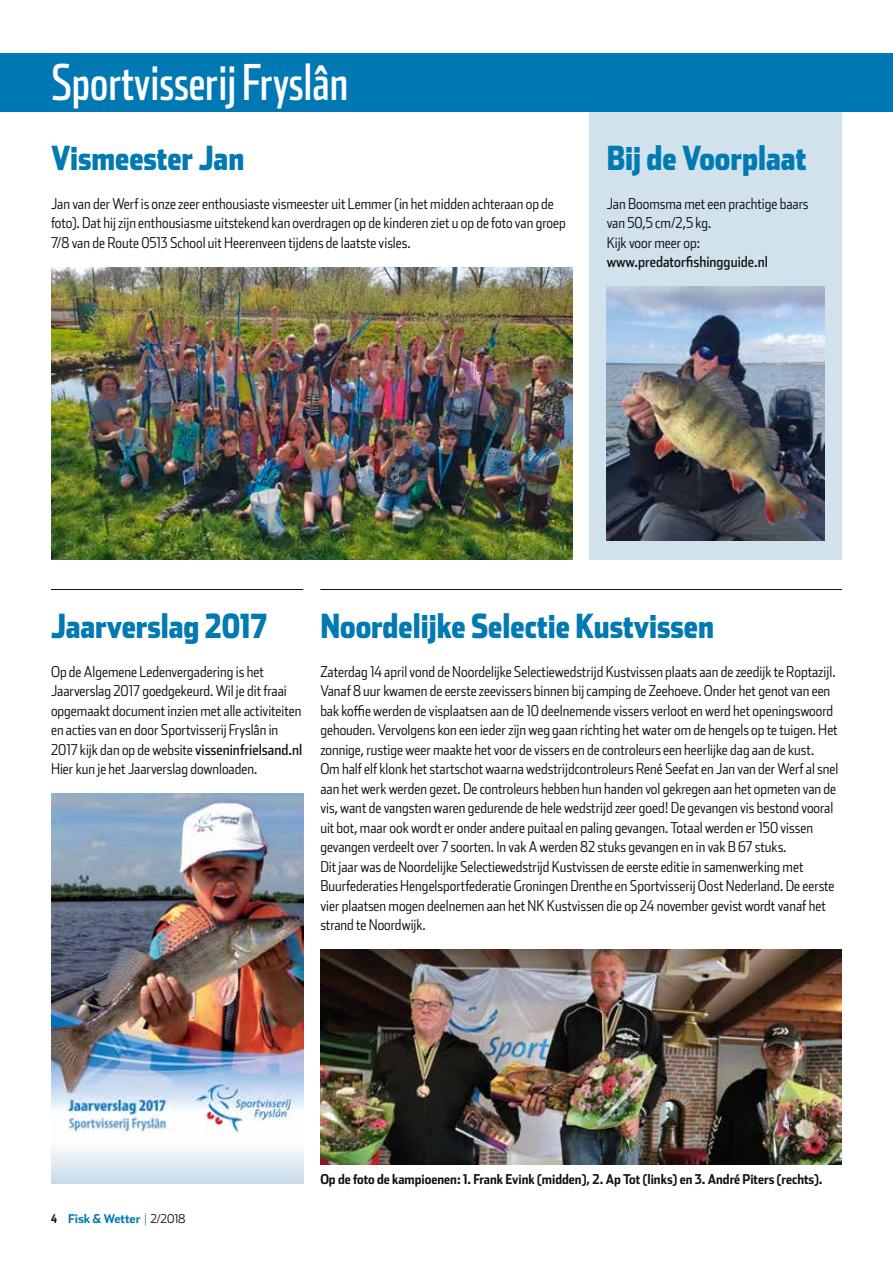
<style>
.page{position:relative;width:893px;height:1263px;background:#fff}
.page>*{position:absolute;margin:0;border:0;box-sizing:border-box;transform-origin:0 0}
.t1{font:49.5px "Stainless Comp";color:#fff}
.t2{font:900 33px "Stainless Cond";color:#007ab0;scale:.9 1}
.t3{font:300 15px/19.5px "Stainless Cond";color:#121212}
.t4{font:15px "Stainless Cond";color:#121212}
.t5{font:700 13.5px "Stainless Cond";color:#121212}
.t6{font:700 12px "Stainless";letter-spacing:-.005em;color:#0078b3}
.s1{font-weight:400}
.s2{font-family:"Stainless Comp";color:#121212}
.s3{font-weight:300}
.s4{font-weight:300;color:#121212}
</style>
<div class="page">
<div style="left:590px;top:92px;width:252px;height:468px;background:#d2e2ec"></div>
<div style="left:0;top:53px;width:893px;height:58px;background:#0078b3"></div>
<img style="left:51px;top:267px;width:522px;height:293px">
<img style="left:607px;top:287px;width:218px;height:253px">
<img style="left:320px;top:950px;width:522px;height:214px">
<hr style="left:320px;top:589px;width:522px;height:1px;background:#121212">
<svg style="left:51px;top:1134px;width:252px;height:50px"></svg>
<img style="left:51px;top:794px;width:252px;height:340px">
<hr style="left:51px;top:589px;width:252px;height:1px;background:#121212">
<h1 class="t1" style="left:51px;top:53px;width:299px">Sportvisserij Fryslân</h1>
<h2 class="t2" style="left:51px;top:137px;width:216px">Vismeester Jan</h2>
<p class="t3" style="left:51px;top:193px;width:516px">Jan van der Werf is onze zeer enthousiaste vismeester uit Lemmer (in het midden achteraan op de foto). Dat hij zijn enthousiasme uitstekend kan overdragen op de kinderen ziet u op de foto van groep<br>7/8 van de Route 0513 School uit Heerenveen tijdens de laatste visles.</p>
<h2 class="t2" style="left:607px;top:137px;width:223px">Bij de Voorplaat</h2>
<p class="t3" style="left:607px;top:193px;width:203px">Jan Boomsma met een prachtige baars van 50,5 cm/2,5 kg.<br>Kijk voor meer op:</p>
<p class="t4" style="left:607px;top:253px;width:163px">www.predatorfishingguide.nl</p>
<h2 class="t2" style="left:51px;top:605px;width:242px">Jaarverslag 2017</h2>
<p class="t3" style="left:51px;top:661px;width:253px">Op de Algemene Ledenvergadering is het Jaarverslag 2017 goedgekeurd. Wil je dit fraai opgemaakt document inzien met alle activiteiten en acties van en door Sportvisserij Fryslân in 2017 kijk dan op de website <span class="s1">visseninfrielsand.nl </span>Hier kun je het Jaarverslag downloaden.</p>
<h2 class="t2" style="left:320px;top:605px;width:439px">Noordelijke Selectie Kustvissen</h2>
<p class="t3" style="left:320px;top:661px;width:520px">Zaterdag 14 april vond de Noordelijke Selectiewedstrijd Kustvissen plaats aan de zeedijk te Roptazijl.<br>Vanaf 8 uur kwamen de eerste zeevissers binnen bij camping de Zeehoeve. Onder het genot van een bak koffie werden de visplaatsen aan de 10 deelnemende vissers verloot en werd het openingswoord gehouden. Vervolgens kon een ieder zijn weg gaan richting het water om de hengels op te tuigen. Het zonnige, rustige weer maakte het voor de vissers en de controleurs een heerlijke dag aan de kust.<br>Om half elf klonk het startschot waarna wedstrijdcontroleurs René Seefat en Jan van der Werf al snel aan het werk werden gezet. De controleurs hebben hun handen vol gekregen aan het opmeten van de vis, want de vangsten waren gedurende de hele wedstrijd zeer goed! De gevangen vis bestond vooral uit bot, maar ook wordt er onder andere puitaal en paling gevangen. Totaal werden er 150 vissen gevangen verdeelt over 7 soorten. In vak A werden 82 stuks gevangen en in vak B 67 stuks.<br>Dit jaar was de Noordelijke Selectiewedstrijd Kustvissen de eerste editie in samenwerking met Buurfederaties Hengelsportfederatie Groningen Drenthe en Sportvisserij Oost Nederland. De eerste vier plaatsen mogen deelnemen aan het NK Kustvissen die op 24 november gevist wordt vanaf het strand te Noordwijk.</p>
<p class="t6" style="left:51px;top:1211px;width:136px"><span class="s2">4</span> Fisk &amp; Wetter <span class="s3">|</span> <span class="s4">2/2018</span></p>
<p class="t5" style="left:320px;top:1171px;width:504px">Op de foto de kampioenen: 1. Frank Evink (midden), 2. Ap Tot (links) en 3. André Piters (rechts).</p>
</div>
